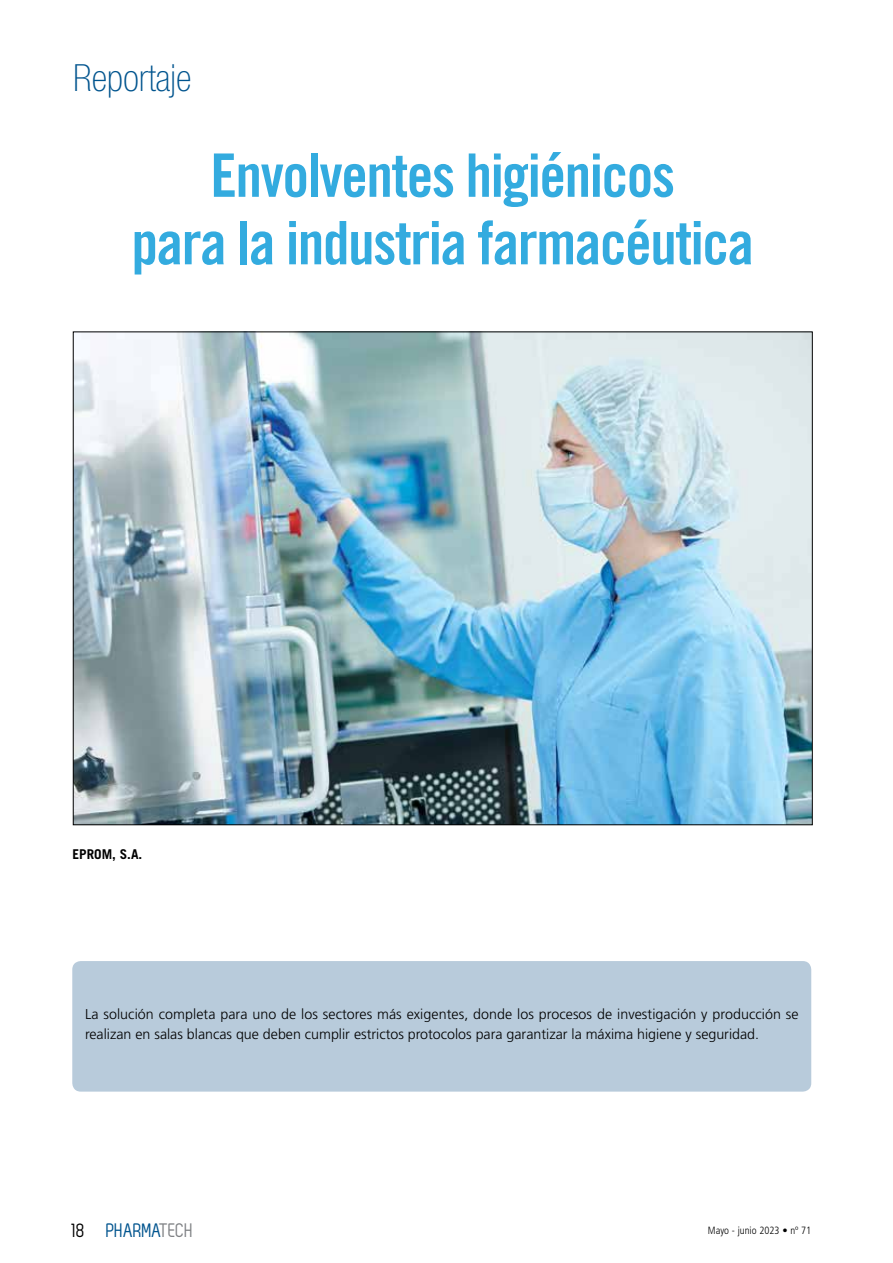
<style>
.page{position:relative;width:893px;height:1263px;background:#fff}
.page>*{position:absolute;margin:0;border:0;box-sizing:border-box;transform-origin:0 0}
.t1{font:60px/67.5px "Trade Gothic Bold Cond Twenty";letter-spacing:-.025em;color:#33abdf;text-align:center}
.t2{font:100 condensed 37.5px "Helvetica Neue LT Std";color:#00548e}
.t3{font:19.5px "Zag";color:#00548e}
.t4{font:300 14.25px/19.5px "Frutiger";color:#000}
.t5{font:700 13.5px "Trade Gothic";color:#000}
.t6{font:300 condensed 10.5px "Frutiger";color:#000}
.s1{color:#000}
.s2{color:#808285}
</style>
<div class="page">
<img style="left:75px;top:334px;width:735px;height:489px">
<div style="left:72px;top:961px;width:739px;height:130px;background:#b8cbdb;border-radius:9px"></div>
<h2 class="t2" style="left:73px;top:57px;width:120px">Reportaje</h2>
<h1 class="t1" style="left:131px;top:141px;width:624px">Envolventes higiénicos<br>para la industria farmacéutica</h1>
<p class="t5" style="left:72px;top:845px;width:71px">EPROM, S.A.</p>
<p class="t4" style="left:85px;top:1004px;width:715px">La solución completa para uno de los sectores más exigentes, donde los procesos de investigación y producción se realizan en salas blancas que deben cumplir estrictos protocolos para garantizar la máxima higiene y seguridad.</p>
<h3 class="t3" style="left:72px;top:1219px;width:123px"><span class="s1">18</span> PHARMA<span class="s2">TECH</span></h3>
<p class="t6" style="left:708px;top:1224px;width:105px">Mayo - junio 2023 • nº 71</p>
</div>
